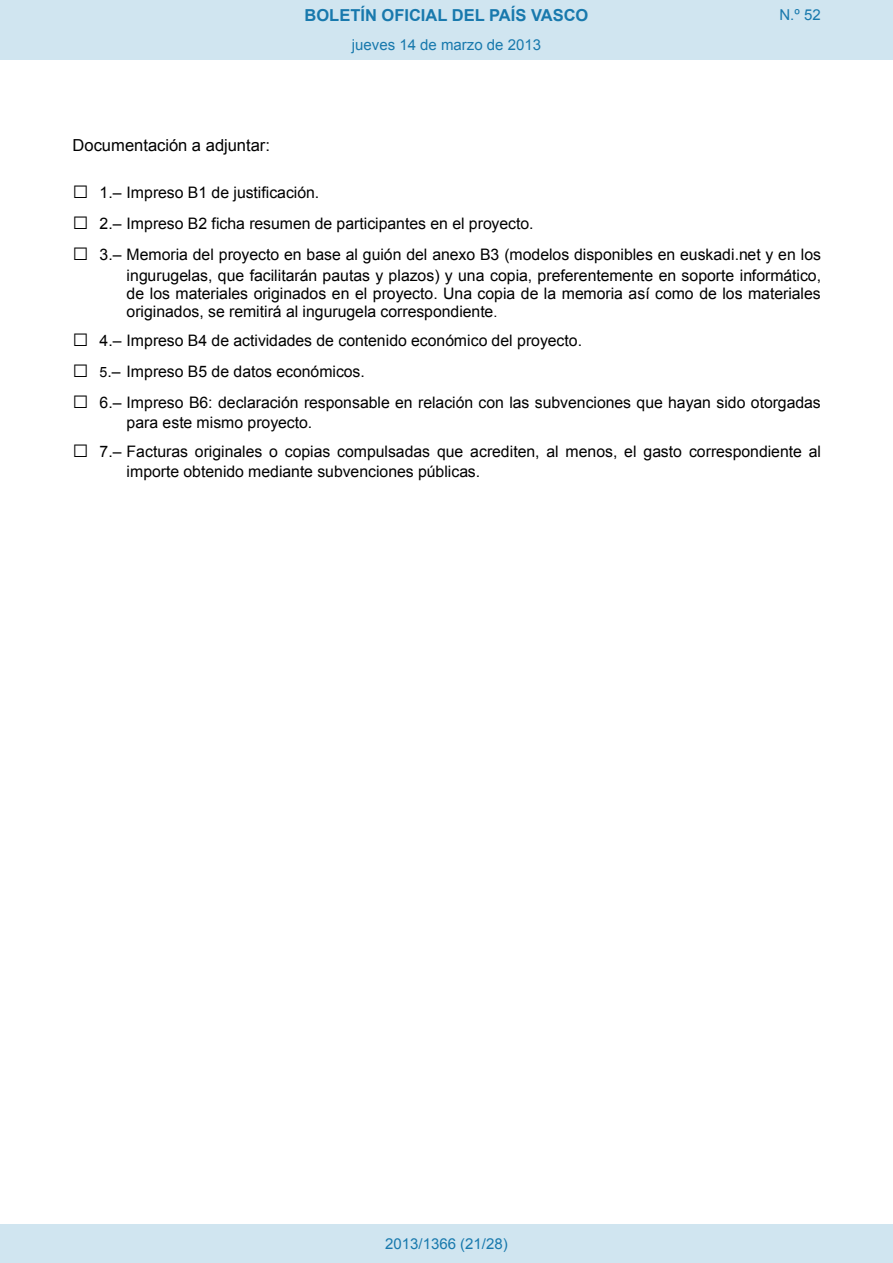
<style>
.page{position:relative;width:893px;height:1263px;background:#fff}
.page>*{position:absolute;margin:0;border:0;box-sizing:border-box;transform-origin:0 0}
.t1{font:700 16.5px "Arial";color:#1879ad}
.t2{font:16.5px "Arial";color:#000}
.t3{font:15.9px/20.5px "Arial";color:#000}
.Paginacion_Centro{font:15px "Arial";color:#1879ad}
.s1{font-size:27px}
.s2{font-size:14.25px}
</style>
<div class="page">
<div style="left:0;top:0;width:893px;height:60px;background:#d0e5f0"></div>
<div style="left:0;top:1225px;width:893px;height:38px;background:#d0e5f0"></div>
<p class="t1" style="left:305px;top:4px;width:285px">BOLETÍN OFICIAL DEL PAÍS VASCO</p>
<p class="Paginacion_Centro" style="left:779px;top:5px;width:43px">N.º 52</p>
<p class="Paginacion_Centro" style="left:352px;top:35px;width:191px">jueves 14 de marzo de 2013</p>
<p class="t2" style="left:73px;top:135px;width:199px">Documentación a adjuntar:</p>
<p class="t3" style="left:73px;top:182px;width:248px"><span class="s1">□</span> 1.– Impreso B1 de justificación.</p>
<p class="t3" style="left:73px;top:213px;width:463px"><span class="s1">□</span> 2.– Impreso B2 ficha resumen de participantes en el proyecto.</p>
<p class="t3" style="left:73px;top:245px;width:750px;text-align:right"><span class="s1">□</span> 3.– Memoria del proyecto en base al guión del anexo B3 (modelos disponibles en euskadi.net y en los ingurugelas, que facilitarán pautas y plazos) y una copia, preferentemente en soporte informático,</p>
<p class="t3" style="left:127px;top:284px;width:696px;line-height:18.1px">de los materiales originados en el proyecto. Una copia de la memoria así como de los materiales originados, se remitirá al ingurugela correspondiente<span class="s2">.</span></p>
<p class="t3" style="left:73px;top:330px;width:511px"><span class="s1">□</span> 4.– Impreso B4 de actividades de contenido económico del proyecto.</p>
<p class="t3" style="left:73px;top:361px;width:294px"><span class="s1">□</span> <span class="s2">5</span>.– Impreso B5 de datos económicos.</p>
<p class="t3" style="left:127px;top:392px;width:696px;text-indent:-54px"><span class="s1">□</span> 6.– Impreso B6: declaración responsable en relación con las subvenciones que hayan sido otorgadas para este mismo proyecto.</p>
<p class="t3" style="left:127px;top:441px;width:696px;text-indent:-54px"><span class="s1">□</span> 7.– Facturas originales o copias compulsadas que acrediten, al menos, el gasto correspondiente al importe obtenido mediante subvenciones públicas.</p>
<p class="Paginacion_Centro" style="left:385px;top:1234px;width:124px">2013/1366 (21/28)</p>
</div>
